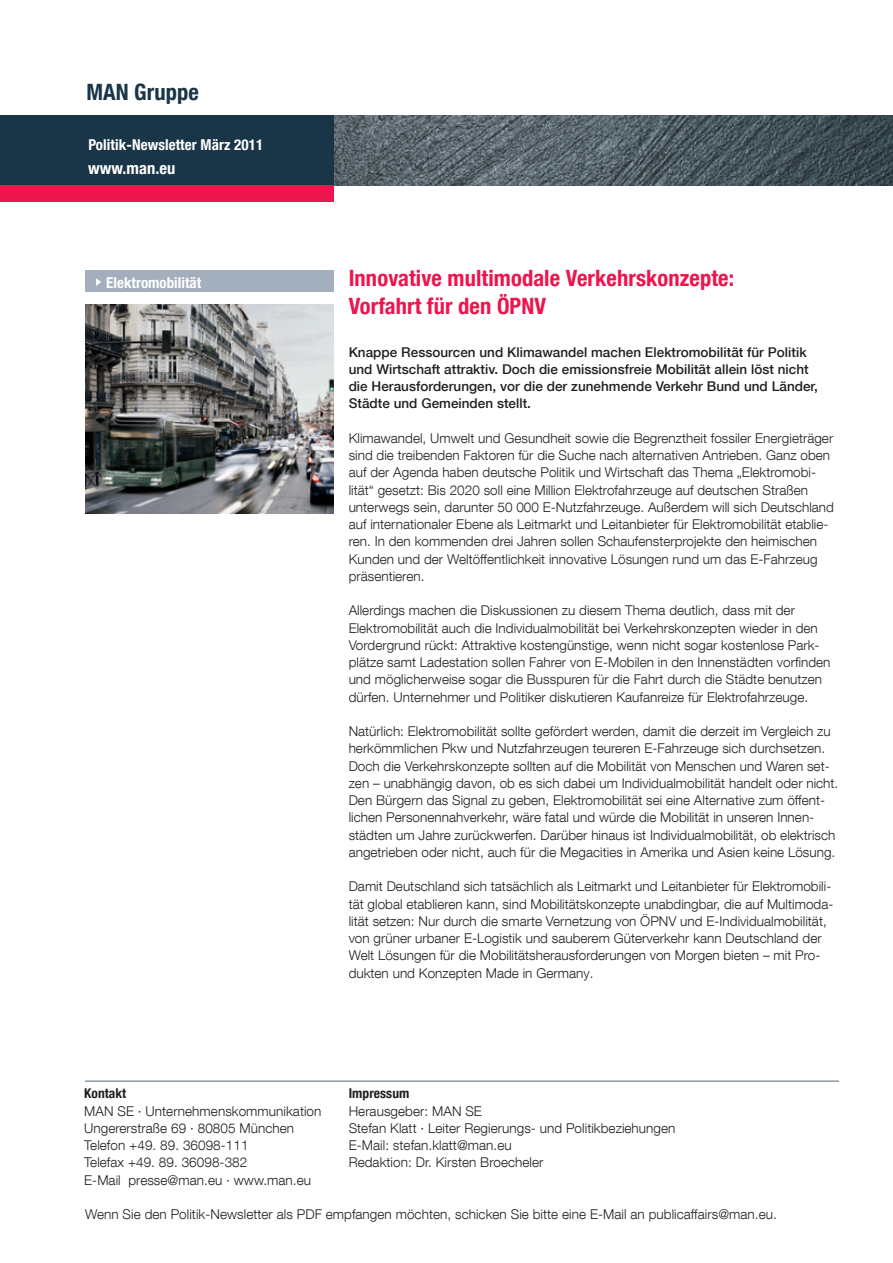
<style>
.page{position:relative;width:893px;height:1263px;background:#fff}
.page>*{position:absolute;margin:0;border:0;box-sizing:border-box;transform-origin:0 0}
.Headline{font:22.5px "MAN Helvetica Neue 77 Bold Cond";letter-spacing:.005em;color:#ed154d}
.t1{font:22.5px "MAN Helvetica Neue 77 Bold Cond";letter-spacing:.005em;color:#1a3548}
.t2{font:16.5px "MAN Helvetica Neue 77 Bold Cond";letter-spacing:.005em;color:#fff}
.t3{font:15px "MAN Helvetica Neue 77 Bold Cond";letter-spacing:.005em;color:#fff}
.Fließtext{font:300 13.5px/17.2px "MAN Helvetica Neue 45";letter-spacing:.005em;color:#231f20}
.Fließtext-2{font:500 13.5px/17.2px "MAN Helvetica Neue 65";letter-spacing:.005em;color:#231f20}
.Fließtext-3{font:13.5px "MAN Helvetica Neue 77 Bold Cond";letter-spacing:.005em;color:#231f20}
</style>
<div class="page">
<img style="left:334px;top:115px;width:559px;height:71px">
<div style="left:85px;top:271px;width:249px;height:21px;background:#a3afbc"></div>
<svg style="left:96px;top:278px;width:5px;height:8px"></svg>
<hr style="left:85px;top:1080px;width:754px;height:2px;background:#8c99a8">
<img style="left:85px;top:305px;width:249px;height:208px">
<div style="left:0;top:115px;width:334px;height:71px;background:#1a3548"></div>
<div style="left:0;top:186px;width:334px;height:16px;background:#ed154d"></div>
<p class="t1" style="left:86px;top:78px;width:114px">MAN Gruppe</p>
<p class="t3" style="left:88px;top:135px;width:176px">Politik-Newsletter März 2011</p>
<p class="t2" style="left:88px;top:158px;width:89px">www.man.eu</p>
<p class="t3" style="left:106px;top:273px;width:96px">Elektromobilität</p>
<p class="Headline" style="left:349px;top:265px;width:387px">Innovative multimodale Verkehrskonzepte:</p>
<p class="Headline" style="left:349px;top:292px;width:199px">Vorfahrt für den ÖPNV</p>
<p class="Fließtext-2" style="left:349px;top:343px;width:471px">Knappe Ressourcen und Klimawandel machen Elektromobilität für Politik und Wirtschaft attraktiv. Doch die emissionsfreie Mobilität allein löst nicht die Herausforderungen, vor die der zunehmende Verkehr Bund und Länder, Städte und Gemeinden stellt.</p>
<p class="Fließtext" style="left:349px;top:429px;width:487px">Klimawandel, Umwelt und Gesundheit sowie die Begrenztheit fossiler Energieträger sind die treibenden Faktoren für die Suche nach alternativen Antrieben. Ganz oben auf der Agenda haben deutsche Politik und Wirtschaft das Thema „Elektromobi&shy;lität“ gesetzt: Bis 2020 soll eine Million Elektrofahrzeuge auf deutschen Straßen unterwegs sein, darunter 50 000 E-Nutzfahrzeuge. Außerdem will sich Deutschland auf internationaler Ebene als Leitmarkt und Leitanbieter für Elektromobilität etablie&shy;ren. In den kommenden drei Jahren sollen Schaufensterprojekte den heimischen Kunden und der Weltöffentlichkeit innovative Lösungen rund um das E-Fahrzeug präsentieren.</p>
<p class="Fließtext" style="left:349px;top:602px;width:483px">Allerdings machen die Diskussionen zu diesem Thema deutlich, dass mit der Elektromobilität auch die Individualmobilität bei Verkehrskonzepten wieder in den Vordergrund rückt: Attraktive kostengünstige, wenn nicht sogar kostenlose Park&shy;plätze samt Ladestation sollen Fahrer von E-Mobilen in den Innenstädten vorfinden und möglicherweise sogar die Busspuren für die Fahrt durch die Städte benutzen dürfen. Unternehmer und Politiker diskutieren Kaufanreize für Elektrofahrzeuge.</p>
<p class="Fließtext" style="left:349px;top:722px;width:491px">Natürlich: Elektromobilität sollte gefördert werden, damit die derzeit im Vergleich zu herkömmlichen Pkw und Nutzfahrzeugen teureren E-Fahrzeuge sich durchsetzen.<br>Doch die Verkehrskonzepte sollten auf die Mobilität von Menschen und Waren set&shy;zen – unabhängig davon, ob es sich dabei um Individualmobilität handelt oder nicht.<br>Den Bürgern das Signal zu geben, Elektromobilität sei eine Alternative zum öffent&shy;lichen Personennahverkehr, wäre fatal und würde die Mobilität in unseren Innen&shy;städten um Jahre zurückwerfen. Darüber hinaus ist Individualmobilität, ob elektrisch angetrieben oder nicht, auch für die Megacities in Amerika und Asien keine Lösung.</p>
<p class="Fließtext" style="left:349px;top:878px;width:486px">Damit Deutschland sich tatsächlich als Leitmarkt und Leitanbieter für Elektromobili&shy;tät global etablieren kann, sind Mobilitätskonzepte unabdingbar, die auf Multimoda&shy;lität setzen: Nur durch die smarte Vernetzung von ÖPNV und E-Individualmobilität, von grüner urbaner E-Logistik und sauberem Güterverkehr kann Deutschland der Welt Lösungen für die Mobilitätsherausforderungen von Morgen bieten – mit Pro&shy;dukten und Konzepten Made in Germany.</p>
<p class="Fließtext-3" style="left:84px;top:1085px;width:44px">Kontakt</p>
<p class="Fließtext" style="left:84px;top:1102px;width:239px">MAN SE · Unternehmenskommunikation</p>
<p class="Fließtext" style="left:84px;top:1119px;width:211px">Ungererstraße 69 · 80805 München</p>
<p class="Fließtext" style="left:84px;top:1136px;width:166px">Telefon +49. 89. 36098-111</p>
<p class="Fließtext" style="left:84px;top:1154px;width:165px">Telefax +49. 89. 36098-382</p>
<p class="Fließtext" style="left:84px;top:1171px;width:228px">E-Mail presse@man.eu · www.man.eu</p>
<p class="Fließtext-3" style="left:349px;top:1085px;width:62px">Impressum</p>
<p class="Fließtext" style="left:349px;top:1102px;width:135px">Herausgeber: MAN SE</p>
<p class="Fließtext" style="left:349px;top:1119px;width:328px">Stefan Klatt · Leiter Regierungs- und Politikbeziehungen</p>
<p class="Fließtext" style="left:349px;top:1136px;width:165px">E-Mail: stefan.klatt@man.eu</p>
<p class="Fließtext" style="left:349px;top:1154px;width:196px">Redaktion: Dr. Kirsten Broecheler</p>
<p class="Fließtext" style="left:85px;top:1205px;width:693px">Wenn Sie den Politik-Newsletter als PDF empfangen möchten, schicken Sie bitte eine E-Mail an publicaffairs@man.eu.</p>
</div>
